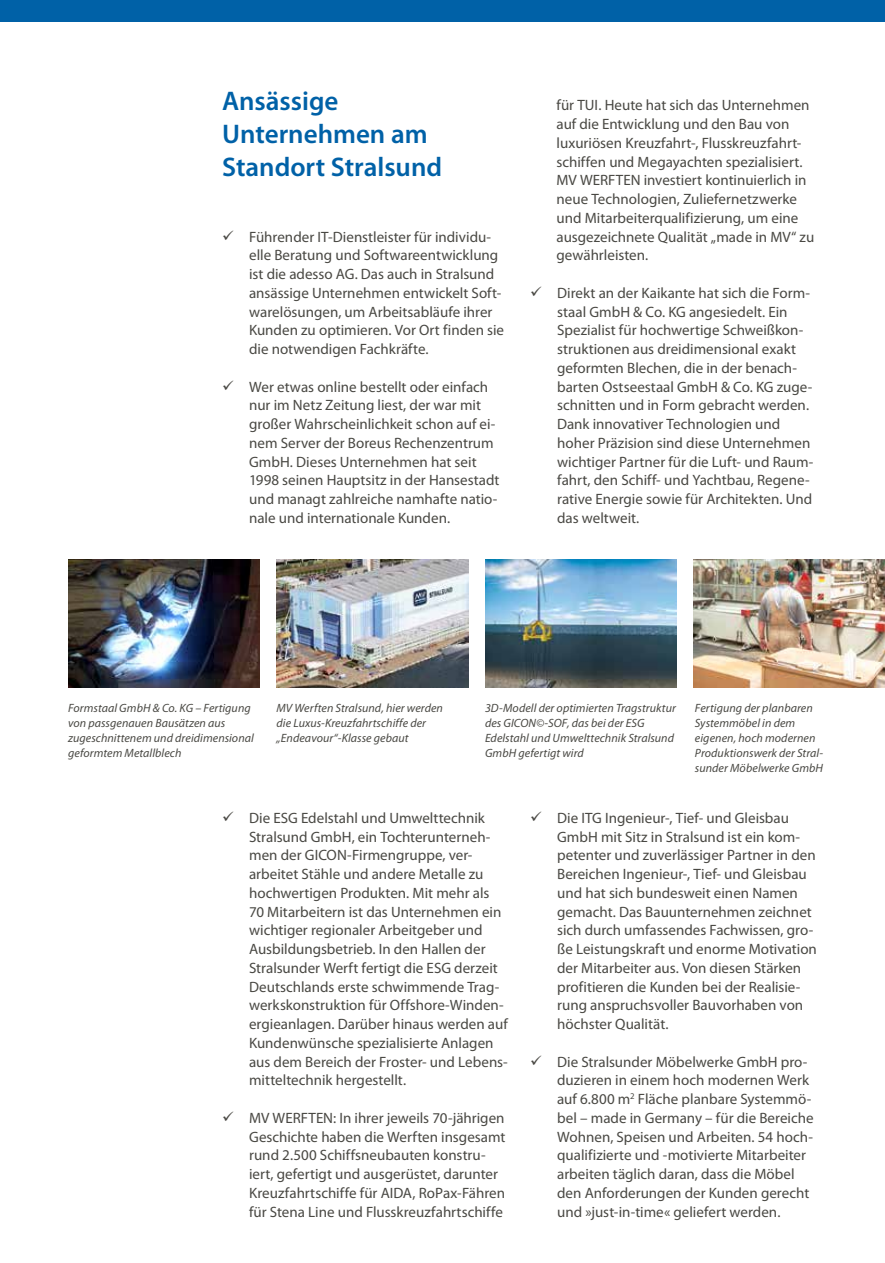
<style>
.page{position:relative;width:885px;height:1263px;background:#fff}
.page>*{position:absolute;margin:0;border:0;box-sizing:border-box;transform-origin:0 0}
.t1{font:600 27px/33px "Myriad Pro";color:#0061a7}
.t2{font:15px/18.8px "Myriad Pro";color:#494843}
.t3{font:italic 12px/15px "Myriad Pro";letter-spacing:.005em;color:#494843}
</style>
<div class="page">
<div style="left:0;top:0;width:884px;height:21px;background:#0061a7"></div>
<img style="left:693px;top:560px;width:191px;height:128px">
<img style="left:485px;top:560px;width:191px;height:128px">
<img style="left:68px;top:560px;width:191px;height:128px">
<img style="left:276px;top:560px;width:192px;height:128px">
<h1 class="t1" style="left:222px;top:84px;width:221px">Ansässige<br>Unternehmen am<br>Standort Stralsund</h1>
<p class="t2" style="left:249px;top:227px;width:256px;text-indent:-27px">✓ Führender IT-Dienstleister für individu&shy;elle Beratung und Softwareentwicklung ist die adesso AG. Das auch in Stralsund ansässige Unternehmen entwickelt Soft&shy;warelösungen, um Arbeitsabläufe ihrer Kunden zu optimieren. Vor Ort finden sie die notwendigen Fachkräfte.</p>
<p class="t2" style="left:249px;top:377px;width:252px;text-indent:-27px">✓ Wer etwas online bestellt oder einfach nur im Netz Zeitung liest, der war mit großer Wahrscheinlichkeit schon auf ei&shy;nem Server der Boreus Rechenzentrum GmbH. Dieses Unternehmen hat seit 1998 seinen Hauptsitz in der Hansestadt und managt zahlreiche namhafte natio&shy;nale und internationale Kunden.</p>
<p class="t2" style="left:556px;top:96px;width:259px">für TUI. Heute hat sich das Unternehmen auf die Entwicklung und den Bau von luxuriösen Kreuzfahrt-, Flusskreuzfahrt&shy;schiffen und Megayachten spezialisiert.<br>MV WERFTEN investiert kontinuierlich in neue Technologien, Zuliefernetzwerke und Mitarbeiterqualifizierung, um eine ausgezeichnete Qualität „made in MV“ zu gewährleisten.</p>
<p class="t2" style="left:557px;top:283px;width:258px;text-indent:-27px">✓ Direkt an der Kaikante hat sich die Form&shy;staal GmbH &amp; Co. KG angesiedelt. Ein Spezialist für hochwertige Schweißkon&shy;struktionen aus dreidimensional exakt geformten Blechen, die in der benach&shy;barten Ostseestaal GmbH &amp; Co. KG zuge&shy;schnitten und in Form gebracht werden.<br>Dank innovativer Technologien und hoher Präzision sind diese Unternehmen wichtiger Partner für die Luft- und Raum&shy;fahrt, den Schiff- und Yachtbau, Regene&shy;rative Energie sowie für Architekten. Und das weltweit.</p>
<p class="t3" style="left:68px;top:701px;width:187px">Formstaal GmbH &amp; Co. KG – Fertigung von passgenauen Bausätzen aus zugeschnittenem und dreidimensional geformtem Metallblech</p>
<p class="t3" style="left:276px;top:701px;width:168px">MV Werften Stralsund, hier werden die Luxus-Kreuzfahrtschiffe der „Endeavour“-Klasse gebaut</p>
<p class="t3" style="left:485px;top:701px;width:192px">3D-Modell der optimierten Tragstruktur des GICON©-SOF, das bei der ESG Edelstahl und Umwelttechnik Stralsund GmbH gefertigt wird</p>
<p class="t3" style="left:694px;top:701px;width:130px">Fertigung der planbaren<br>Systemmöbel in dem eigenen, hoch modernen<br>Produktionswerk der Stral&shy;sunder Möbelwerke GmbH</p>
<p class="t2" style="left:249px;top:808px;width:260px;text-indent:-27px">✓ Die ESG Edelstahl und Umwelttechnik Stralsund GmbH, ein Tochterunterneh&shy;men der GICON-Firmengruppe, ver&shy;arbeitet Stähle und andere Metalle zu hochwertigen Produkten. Mit mehr als 70 Mitarbeitern ist das Unternehmen ein wichtiger regionaler Arbeitgeber und Ausbildungsbetrieb. In den Hallen der Stralsunder Werft fertigt die ESG derzeit Deutschlands erste schwimmende Trag&shy;werkskonstruktion für Offshore-Winden&shy;ergieanlagen. Darüber hinaus werden auf Kundenwünsche spezialisierte Anlagen aus dem Bereich der Froster- und Lebens&shy;mitteltechnik hergestellt.</p>
<p class="t2" style="left:249px;top:1108px;width:258px;text-indent:-27px">✓ MV WERFTEN: In ihrer jeweils 70-jährigen Geschichte haben die Werften insgesamt rund 2.500 Schiffsneubauten konstru&shy;iert, gefertigt und ausgerüstet, darunter Kreuzfahrtschiffe für AIDA, RoPax-Fähren für Stena Line und Flusskreuzfahrtschiffe</p>
<p class="t2" style="left:557px;top:808px;width:261px;text-indent:-27px">✓ Die ITG Ingenieur-, Tief- und Gleisbau GmbH mit Sitz in Stralsund ist ein kom&shy;petenter und zuverlässiger Partner in den Bereichen Ingenieur-, Tief- und Gleisbau und hat sich bundesweit einen Namen gemacht. Das Bauunternehmen zeichnet sich durch umfassendes Fachwissen, gro&shy;ße Leistungskraft und enorme Motivation der Mitarbeiter aus. Von diesen Stärken profitieren die Kunden bei der Realisie&shy;rung anspruchsvoller Bauvorhaben von höchster Qualität.</p>
<p class="t2" style="left:557px;top:1052px;width:258px;text-indent:-27px">✓ Die Stralsunder Möbelwerke GmbH pro&shy;duzieren in einem hoch modernen Werk auf 6.800 m<sup>2</sup> Fläche planbare Systemmö&shy;bel – made in Germany – für die Bereiche Wohnen, Speisen und Arbeiten. 54 hoch&shy;qualifizierte und -motivierte Mitarbeiter arbeiten täglich daran, dass die Möbel den Anforderungen der Kunden gerecht und »just-in-time« geliefert werden.</p>
</div>
